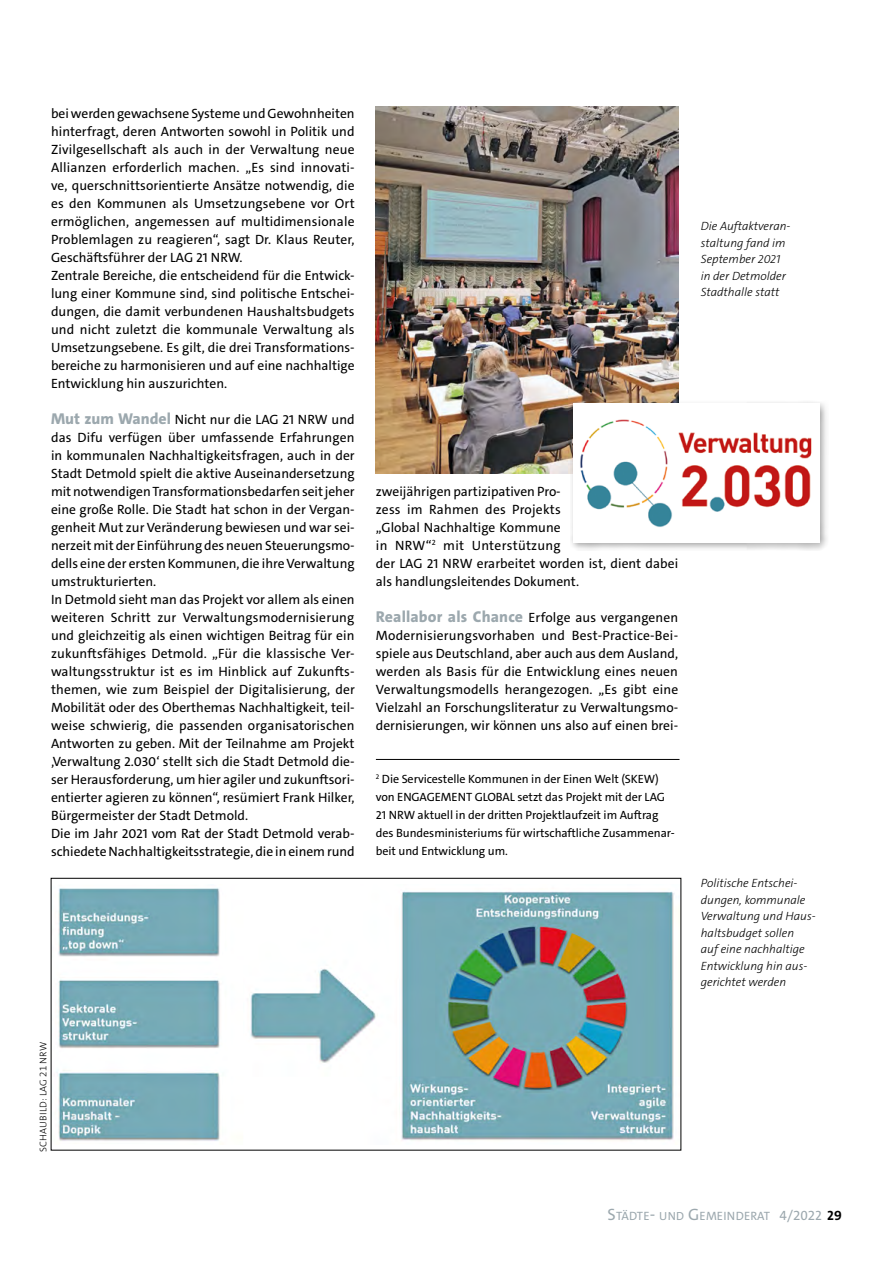
<style>
.page{position:relative;width:893px;height:1263px;background:#fff}
.page>*{position:absolute;margin:0;border:0;box-sizing:border-box;transform-origin:0 0}
.Fliesstext_Body{font:13.5px/18px "The Sans C5";color:#000;text-align:justify}
.t1{font:12.15px "The Sans C5";letter-spacing:.015em;color:#9ca8ae}
.Fussnote{font:12px/18px "The Sans C5";letter-spacing:-.005em;color:#000}
.BU{font:italic 300 12px/16.5px "The Sans C5";color:#000}
.Foto{font:300 9.75px "The Sans C5";letter-spacing:.02em;color:#000}
.s1{font-weight:800;font-size:15.75px;color:#9ca8ae}
.s2{font-size:16.5px}
.s3{font-size:16.8px}
.s4{font-size:11.7px}
.s5{font-size:13.5px}
.s6{font-weight:700;font-size:13.5px;color:#000}
</style>
<div class="page">
<img style="left:376px;top:106px;width:302px;height:367px">
<img style="left:58px;top:888px;width:616px;height:253px">
<div style="left:51px;top:878px;width:630px;height:272px;border:1px solid #000"></div>
<hr style="left:376px;top:759px;width:303px;height:1px;background:#000">
<div style="left:570px;top:400px;width:258px;height:151px;background:#000;opacity:.34"></div>
<img style="left:573px;top:404px;width:247px;height:138px">
<p class="Fliesstext_Body" style="left:51px;top:104px;width:305px">bei werden gewachsene Systeme und Gewohnheiten hinterfragt, deren Antworten sowohl in Politik und Zivilgesellschaft als auch in der Verwaltung neue Allianzen erforderlich machen. „Es sind innovati&shy;ve, querschnittsorientierte Ansätze notwendig, die es den Kommunen als Umsetzungsebene vor Ort ermöglichen, angemessen auf multidimensionale Problemlagen zu reagieren“, sagt Dr. Klaus Reuter, Geschäftsführer der LAG 21 NRW.</p>
<p class="Fliesstext_Body" style="left:51px;top:266px;width:305px">Zentrale Bereiche, die entscheidend für die Entwick&shy;lung einer Kommune sind, sind politische Entschei&shy;dungen, die damit verbundenen Haushaltsbudgets und nicht zuletzt die kommunale Verwaltung als Umsetzungsebene. Es gilt, die drei Transformations&shy;bereiche zu harmonisieren und auf eine nachhaltige Entwicklung hin auszurichten.</p>
<p class="Fliesstext_Body" style="left:51px;top:410px;width:305px"><span class="s1">Mut zum Wandel</span> Nicht nur die LAG 21 NRW und das Difu verfügen über umfassende Erfahrungen in kommunalen Nachhaltigkeitsfragen, auch in der Stadt Detmold spielt die aktive Auseinandersetzung mit notwendigen Transformationsbedarfen seit jeher eine große Rolle. Die Stadt hat schon in der Vergan&shy;genheit Mut zur Veränderung bewiesen und war sei&shy;nerzeit mit der Einführung des neuen Steuerungsmo&shy;dells eine der ersten Kommunen, die ihre Verwaltung umstrukturierten.</p>
<p class="Fliesstext_Body" style="left:51px;top:590px;width:305px">In Detmold sieht man das Projekt vor allem als einen weiteren Schritt zur Verwaltungsmodernisierung und gleichzeitig als einen wichtigen Beitrag für ein zukunftsfähiges Detmold. „Für die klassische Ver&shy;waltungsstruktur ist es im Hinblick auf Zukunfts&shy;themen, wie zum Beispiel der Digitalisierung, der Mobilität oder des Oberthemas Nachhaltigkeit, teil&shy;weise schwierig, die passenden organisatorischen Antworten zu geben. Mit der Teilnahme am Projekt ‚Verwaltung 2.030‘ stellt sich die Stadt Detmold die&shy;ser Herausforderung, um hier agiler und zukunftsori&shy;entierter agieren zu können“, resümiert Frank Hilker, Bürgermeister der Stadt Detmold.</p>
<p class="Fliesstext_Body" style="left:51px;top:824px;width:305px">Die im Jahr 2021 vom Rat der Stadt Detmold verab&shy;schiedete Nachhaltigkeitsstrategie, die in einem rund</p>
<p class="Fliesstext_Body" style="left:376px;top:482px;width:304px;text-align:left">zweijährigen partizipativen Pro-<br>zess im Rahmen des Projekts<br>„Global Nachhaltige Kommune<br>in NRW“<sup>2</sup> mit Unterstützung<br>der LAG 21 NRW erarbeitet worden ist, dient dabei als handlungsleitendes Dokument.</p>
<p class="Fliesstext_Body" style="left:376px;top:608px;width:304px"><span class="s1">Reallabor als Chance</span> Erfolge aus vergangenen Modernisierungsvorhaben und Best-Practice-Bei&shy;spiele aus Deutschland, aber auch aus dem Ausland, werden als Basis für die Entwicklung eines neuen Verwaltungsmodells herangezogen. „Es gibt eine Vielzahl an Forschungsliteratur zu Verwaltungsmo&shy;dernisierungen, wir können uns also auf einen brei-</p>
<p class="Fussnote" style="left:376px;top:770px;width:300px"><sup>2</sup> Die Servicestelle Kommunen in der Einen Welt (SKEW) von ENGAGEMENT GLOBAL setzt das Projekt mit der LAG 21 NRW aktuell in der dritten Projektlaufzeit im Auftrag des Bundesministeriums für wirtschaftliche Zusammenar&shy;beit und Entwicklung um.</p>
<p class="Foto" style="left:37px;top:1152px;width:111px;rotate:-90deg">SCHAUBILD: LAG 21 NRW</p>
<p class="BU" style="left:701px;top:218px;width:91px">Die Auftaktveran&shy;staltung fand im<br>September 2021 in der Detmolder<br>Stadthalle statt</p>
<p class="BU" style="left:701px;top:875px;width:116px">Politische Entschei&shy;dungen, kommunale<br>Verwaltung und Haus&shy;haltsbudget sollen<br>auf eine nachhaltige<br>Entwicklung hin aus&shy;gerichtet werden</p>
<p class="t1" style="left:608px;top:1208px;width:236px"><span class="s2">S</span>TÄDTE<span class="s3">-</span> <span class="s4">UND</span> <span class="s2">G</span>EMEINDERAT <span class="s5">4/2022</span> <span class="s6">29</span></p>
</div>
